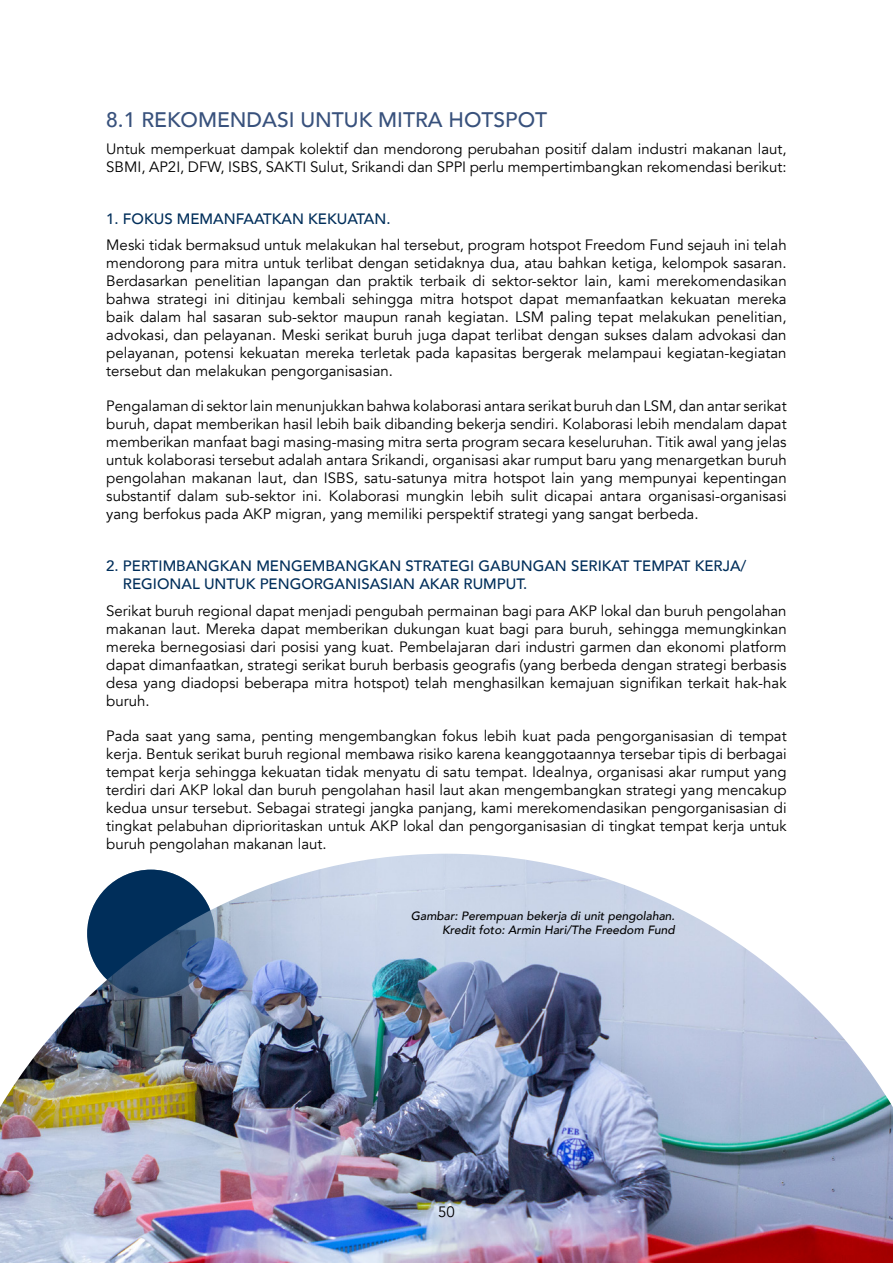
<style>
.page{position:relative;width:893px;height:1263px;background:#fff}
.page>*{position:absolute;margin:0;border:0;box-sizing:border-box;transform-origin:0 0}
.t1{font:500 21px "Avenir";color:#38517c}
.t2{font:15px/18px "Avenir";color:#000;text-align:justify}
.t3{font:500 15px/18px "Avenir";color:#002e5a}
.t4{font:italic 500 12px/14.4px "Avenir";color:#000;text-align:right}
</style>
<div class="page">
<img style="left:0;top:854px;width:893px;height:409px">
<svg style="left:87px;top:870px;width:128px;height:127px;background:#163e68"></svg>
<h1 class="t1" style="left:106px;top:102px;width:442px">8.1 REKOMENDASI UNTUK MITRA HOTSPOT</h1>
<p class="t2" style="left:106px;top:140px;width:682px">Untuk memperkuat dampak kolektif dan mendorong perubahan positif dalam industri makanan laut,<br>SBMI, AP2I, DFW, ISBS, SAKTI Sulut, Srikandi dan SPPI perlu mempertimbangkan rekomendasi berikut:</p>
<p class="t3" style="left:106px;top:209px;width:286px">1. FOKUS MEMANFAATKAN KEKUATAN.</p>
<p class="t2" style="left:106px;top:236px;width:682px">Meski tidak bermaksud untuk melakukan hal tersebut, program hotspot Freedom Fund sejauh ini telah mendorong para mitra untuk terlibat dengan setidaknya dua, atau bahkan ketiga, kelompok sasaran.<br>Berdasarkan penelitian lapangan dan praktik terbaik di sektor-sektor lain, kami merekomendasikan bahwa strategi ini ditinjau kembali sehingga mitra hotspot dapat memanfaatkan kekuatan mereka baik dalam hal sasaran sub-sektor maupun ranah kegiatan. LSM paling tepat melakukan penelitian, advokasi, dan pelayanan. Meski serikat buruh juga dapat terlibat dengan sukses dalam advokasi dan pelayanan, potensi kekuatan mereka terletak pada kapasitas bergerak melampaui kegiatan-kegiatan tersebut dan melakukan pengorganisasian.</p>
<p class="t2" style="left:106px;top:397px;width:682px">Pengalaman di sektor lain menunjukkan bahwa kolaborasi antara serikat buruh dan LSM, dan antar serikat buruh, dapat memberikan hasil lebih baik dibanding bekerja sendiri. Kolaborasi lebih mendalam dapat memberikan manfaat bagi masing-masing mitra serta program secara keseluruhan. Titik awal yang jelas untuk kolaborasi tersebut adalah antara Srikandi, organisasi akar rumput baru yang menargetkan buruh pengolahan makanan laut, dan ISBS, satu-satunya mitra hotspot lain yang mempunyai kepentingan substantif dalam sub-sektor ini. Kolaborasi mungkin lebih sulit dicapai antara organisasi-organisasi yang berfokus pada AKP migran, yang memiliki perspektif strategi yang sangat berbeda.</p>
<p class="t3" style="left:123px;top:556px;width:625px;text-indent:-17px">2. PERTIMBANGKAN MENGEMBANGKAN STRATEGI GABUNGAN SERIKAT TEMPAT KERJA/<br>REGIONAL UNTUK PENGORGANISASIAN AKAR RUMPUT.</p>
<p class="t2" style="left:106px;top:602px;width:682px">Serikat buruh regional dapat menjadi pengubah permainan bagi para AKP lokal dan buruh pengolahan makanan laut. Mereka dapat memberikan dukungan kuat bagi para buruh, sehingga memungkinkan mereka bernegosiasi dari posisi yang kuat. Pembelajaran dari industri garmen dan ekonomi platform dapat dimanfaatkan, strategi serikat buruh berbasis geografis (yang berbeda dengan strategi berbasis desa yang diadopsi beberapa mitra hotspot) telah menghasilkan kemajuan signifikan terkait hak-hak buruh.</p>
<p class="t2" style="left:106px;top:727px;width:682px">Pada saat yang sama, penting mengembangkan fokus lebih kuat pada pengorganisasian di tempat kerja. Bentuk serikat buruh regional membawa risiko karena keanggotaannya tersebar tipis di berbagai tempat kerja sehingga kekuatan tidak menyatu di satu tempat. Idealnya, organisasi akar rumput yang terdiri dari AKP lokal dan buruh pengolahan hasil laut akan mengembangkan strategi yang mencakup kedua unsur tersebut. Sebagai strategi jangka panjang, kami merekomendasikan pengorganisasian di tingkat pelabuhan diprioritaskan untuk AKP lokal dan pengorganisasian di tingkat tempat kerja untuk buruh pengolahan makanan laut.</p>
<p class="t4" style="left:411px;top:909px;width:266px">Gambar: Perempuan bekerja di unit pengolahan.<br>Kredit foto: Armin Hari/The Freedom Fund</p>
<p class="t2" style="left:438px;top:1203px;width:18px">50</p>
</div>
